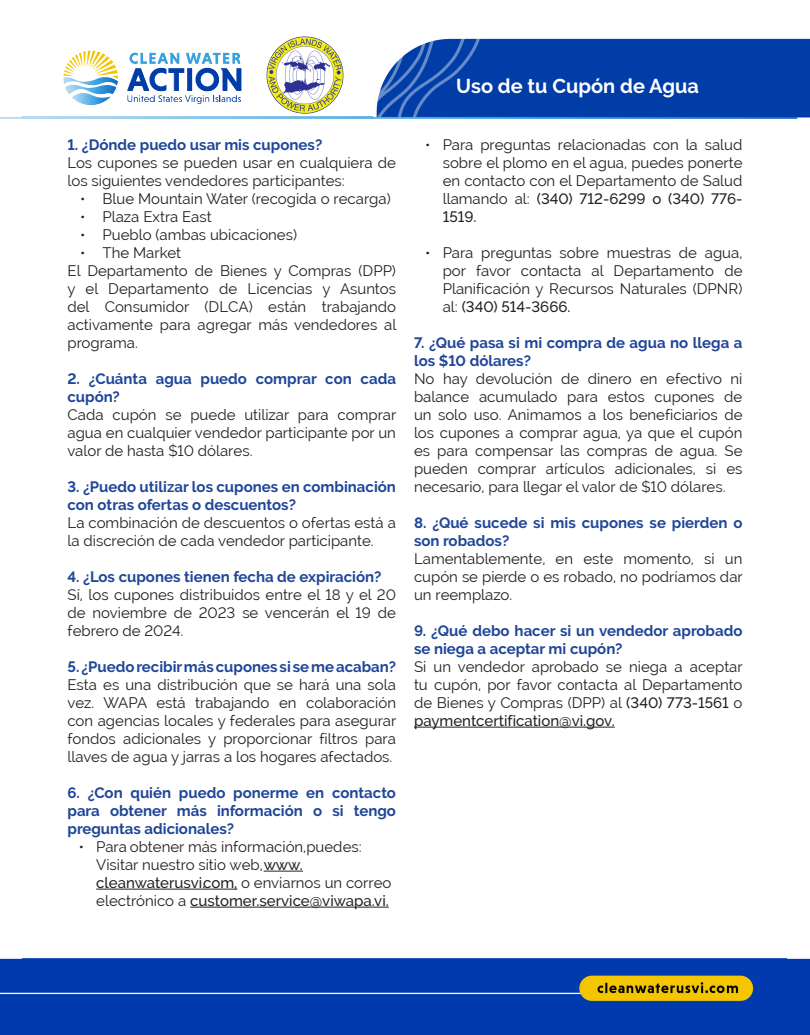
<style>
.page{position:relative;width:810px;height:1035px;background:#fff}
.page>*{position:absolute;margin:0;border:0;box-sizing:border-box;transform-origin:0 0}
.Question{font:700 20px "Raleway";color:#fff}
.Question-2{font:15px/18px "Raleway";color:#231f20;text-align:justify}
.Question-3{font:700 15px/18px "Raleway";color:#204698}
.Paragraph_Style_1{font:15px/18px "Raleway";color:#231f20;text-align:justify}
.s1{font-weight:500}
</style>
<div class="page">
<img style="left:0;top:36px;width:810px;height:999px">
<hr style="left:264px;top:871px;width:39px;height:1px;background:#231f20">
<hr style="left:96px;top:889px;width:141px;height:1px;background:#231f20">
<hr style="left:190px;top:907px;width:199px;height:1px;background:#231f20">
<hr style="left:414px;top:727px;width:201px;height:1px;background:#231f20">
<p class="Question-3" style="left:68px;top:136px;width:256px">1. ¿Dónde puedo usar mis cupones?</p>
<p class="Question-2" style="left:68px;top:154px;width:330px">Los cupones se pueden usar en cualquiera de los siguientes vendedores participantes:</p>
<p class="Question-2" style="left:80px;top:190px;width:312px">• Blue Mountain Water (recogida o recarga)</p>
<p class="Question-2" style="left:80px;top:208px;width:133px">• Plaza Extra East</p>
<p class="Question-2" style="left:80px;top:226px;width:219px">• Pueblo (ambas ubicaciones)</p>
<p class="Question-2" style="left:80px;top:244px;width:103px">• The Market</p>
<p class="Question-2" style="left:68px;top:262px;width:330px">El Departamento de Bienes y Compras (DPP) y el Departamento de Licencias y Asuntos del Consumidor (DLCA) están trabajando activamente para agregar más vendedores al programa.</p>
<p class="Question-3" style="left:68px;top:370px;width:330px">2. ¿Cuánta agua puedo comprar con cada cupón?</p>
<p class="Paragraph_Style_1" style="left:68px;top:406px;width:330px">Cada cupón se puede utilizar para comprar agua en cualquier vendedor participante por un valor de hasta $10 dólares.</p>
<p class="Question-3" style="left:68px;top:478px;width:330px">3. ¿Puedo utilizar los cupones en combinación con otras ofertas o descuentos?</p>
<p class="Question-2" style="left:68px;top:514px;width:330px">La combinación de descuentos o ofertas está a la discreción de cada vendedor participante.</p>
<p class="Question-3" style="left:68px;top:568px;width:315px">4. ¿Los cupones tienen fecha de expiración?</p>
<p class="Question-2" style="left:68px;top:586px;width:330px">Sí, los cupones distribuidos entre el 18 y el 20 de noviembre de 2023 se vencerán el 19 de febrero de 2024.</p>
<p class="Question-3" style="left:68px;top:658px;width:330px">5. ¿Puedo recibir más cupones si se me acaban?</p>
<p class="Question-2" style="left:68px;top:676px;width:330px">Esta es una distribución que se hará una sola vez. WAPA está trabajando en colaboración con agencias locales y federales para asegurar fondos adicionales y proporcionar filtros para llaves de agua y jarras a los hogares afectados.</p>
<p class="Question-3" style="left:68px;top:784px;width:330px;text-align:justify">6. ¿Con quién puedo ponerme en contacto para obtener más información o si tengo preguntas adicionales?</p>
<p class="Question-2" style="left:96px;top:838px;width:297px;text-align:left;text-indent:-18px">• Para obtener más información,puedes:<br>Visitar nuestro sitio web, <span class="s1">www. cleanwaterusvi.com,</span> o enviarnos un correo electrónico a <span class="s1">customer.service@viwapa.vi.</span></p>
<p class="Question" style="left:456px;top:75px;width:244px">Uso de tu Cupón de Agua</p>
<p class="Question-2" style="left:443px;top:136px;width:301px;text-indent:-18px">• Para preguntas relacionadas con la salud sobre el plomo en el agua, puedes ponerte en contacto con el Departamento de Salud llamando al: <span class="s1">(340) 712-6299 o (340) 776- 1519.</span></p>
<p class="Question-2" style="left:443px;top:244px;width:301px;text-indent:-18px">• Para preguntas sobre muestras de agua, por favor contacta al Departamento de Planificación y Recursos Naturales (DPNR) al: <span class="s1">(340) 514-3666.</span></p>
<p class="Question-3" style="left:414px;top:334px;width:330px">7. ¿Qué pasa si mi compra de agua no llega a los $10 dólares?</p>
<p class="Question-2" style="left:414px;top:370px;width:330px">No hay devolución de dinero en efectivo ni balance acumulado para estos cupones de un solo uso. Animamos a los beneficiarios de los cupones a comprar agua, ya que el cupón es para compensar las compras de agua. Se pueden comprar artículos adicionales, si es necesario, para llegar el valor de $10 dólares.</p>
<p class="Question-3" style="left:414px;top:514px;width:330px">8. ¿Qué sucede si mis cupones se pierden o son robados?</p>
<p class="Question-2" style="left:414px;top:550px;width:330px">Lamentablemente, en este momento, si un cupón se pierde o es robado, no podríamos dar un reemplazo.</p>
<p class="Question-3" style="left:414px;top:622px;width:330px">9. ¿Qué debo hacer si un vendedor aprobado se niega a aceptar mi cupón?</p>
<p class="Question-2" style="left:414px;top:658px;width:330px">Si un vendedor aprobado se niega a aceptar tu cupón, por favor contacta al Departamento de Bienes y Compras (DPP) al <span class="s1">(340) 773-1561</span> o <span class="s1">paymentcertification@vi.gov.</span></p>
</div>
